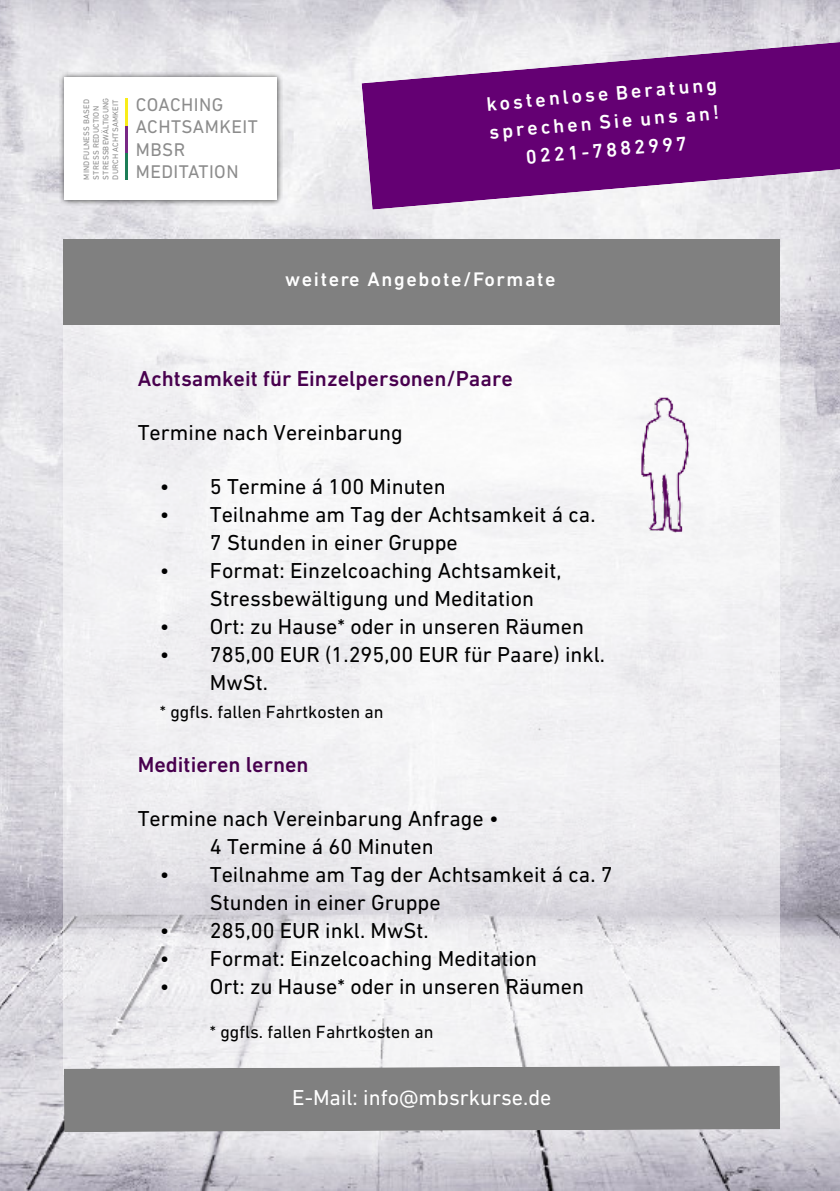
<style>
.page{position:relative;width:840px;height:1191px;background:#fff}
.page>*{position:absolute;margin:0;border:0;box-sizing:border-box;transform-origin:0 0}
.t1{font:22px/28px "DIN Next LT Pro";color:#000}
.t2{font:500 22px "DIN Next LT Pro";color:#48004e}
.t3{font:22px "DIN Next LT Pro";color:#fff}
.t4{font:500 20px/28px "DIN Next LT Pro";letter-spacing:.08em;color:#fff;text-align:center}
.t5{font:18.6px/22.4px "DIN Next LT Pro";letter-spacing:.025em;color:#8c8c8c}
.t6{font:18px "DIN Next LT Pro";color:#000}
.t7{font:8px/9.6px "DIN Next LT Pro";letter-spacing:.025em;color:#8c8c8c}
</style>
<div class="page">
<img style="left:0;top:0;width:839px;height:1191px">
<svg style="left:361px;top:42px;width:478px;height:168px;background:#863c92"></svg>
<div style="left:64px;top:277px;width:715px;height:797px;background:#fff;opacity:.48"></div>
<div style="left:64px;top:239px;width:715px;height:86px;background:#808080"></div>
<div style="left:64px;top:1066px;width:715px;height:66px;background:#808080"></div>
<img style="left:629px;top:396px;width:72px;height:139px">
<img style="left:59px;top:72px;width:223px;height:134px">
<div style="left:64px;top:77px;width:213px;height:123px;background:#fff"></div>
<hr style="left:125px;top:152px;width:3px;height:27px;background:#1d7d57">
<hr style="left:125px;top:125px;width:3px;height:27px;background:#792985">
<hr style="left:125px;top:98px;width:3px;height:27px;background:#f9ed1a">
<p class="t7" style="left:82px;top:180px;width:84px;rotate:-90deg">MINDFULNESS BASED<br>STRESS REDUCTION<br>STRESSBEWÄLTIGUNG<br>DURCH ACHTSAMKEIT</p>
<p class="t5" style="left:136px;top:95px;width:123px">COACHING<br>ACHTSAMKEIT<br>MBSR</p>
<p class="t5" style="left:136px;top:162px;width:104px">MEDITATION</p>
<p class="t4" style="left:485px;top:92px;width:233px;rotate:-5deg">kostenlose Beratung sprechen Sie uns an!<br>0221-7882997</p>
<p class="t4" style="left:285px;top:267px;width:272px">weitere Angebote/Formate</p>
<p class="t2" style="left:138px;top:369px;width:376px">Achtsamkeit für Einzelpersonen/Paare</p>
<p class="t1" style="left:138px;top:420px;width:266px">Termine nach Vereinbarung</p>
<p class="t1" style="left:160px;top:474px;width:287px">• 5 Termine á 100 Minuten</p>
<p class="t1" style="left:210px;top:502px;width:387px;text-indent:-50px">• Teilnahme am Tag der Achtsamkeit á ca.<br>7 Stunden in einer Gruppe</p>
<p class="t1" style="left:210px;top:558px;width:353px;text-indent:-50px">• Format: Einzelcoaching Achtsamkeit,<br>Stressbewältigung und Meditation</p>
<p class="t1" style="left:160px;top:614px;width:425px">• Ort: zu Hause* oder in unseren Räumen</p>
<p class="t1" style="left:210px;top:642px;width:396px;text-indent:-50px">• 785,00 EUR (1.295,00 EUR für Paare) inkl.<br>MwSt.</p>
<p class="t6" style="left:160px;top:704px;width:225px">* ggfls. fallen Fahrtkosten an</p>
<p class="t2" style="left:138px;top:755px;width:172px">Meditieren lernen</p>
<p class="t1" style="left:138px;top:806px;width:362px;text-align:center">Termine nach Vereinbarung Anfrage •<br>4 Termine á 60 Minuten</p>
<p class="t1" style="left:210px;top:862px;width:404px;text-indent:-50px">• Teilnahme am Tag der Achtsamkeit á ca. 7<br>Stunden in einer Gruppe</p>
<p class="t1" style="left:160px;top:918px;width:270px">• 285,00 EUR inkl. MwSt.</p>
<p class="t1" style="left:160px;top:946px;width:379px">• Format: Einzelcoaching Meditation</p>
<p class="t1" style="left:160px;top:974px;width:425px">• Ort: zu Hause* oder in unseren Räumen</p>
<p class="t6" style="left:210px;top:1024px;width:225px">* ggfls. fallen Fahrtkosten an</p>
<p class="t3" style="left:292px;top:1089px;width:260px">E-Mail: info@mbsrkurse.de</p>
</div>
